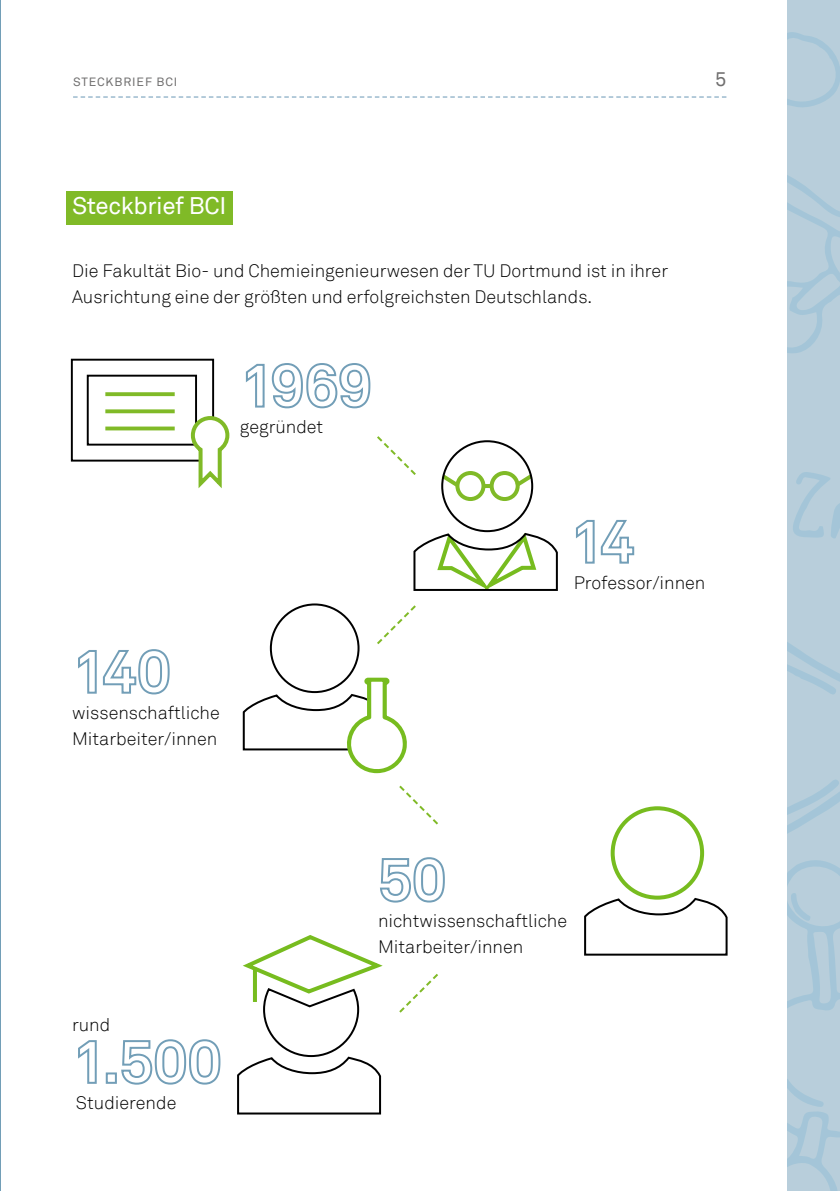
<style>
.page{position:relative;width:840px;height:1191px;background:#fff}
.page>*{position:absolute;margin:0;border:0;box-sizing:border-box;transform-origin:0 0}
.t1{font:24px "Akkurat";letter-spacing:-.015em;color:#fff}
.t2{font:20px "Akkurat";color:#706f6f}
.t3{font:300 18px/26px "Akkurat";color:#000}
.t4{font:12px "Akkurat";letter-spacing:.075em;color:#706f6f}
</style>
<div class="page">
<svg style="left:73px;top:96px;width:653px;height:2px"></svg>
<div style="left:787px;top:0;width:52px;height:1191px;background:#b8cedb"></div>
<svg style="left:787px;top:32px;width:52px;height:321px"></svg>
<svg style="left:793px;top:472px;width:46px;height:66px"></svg>
<svg style="left:787px;top:860px;width:52px;height:331px"></svg>
<svg style="left:787px;top:642px;width:52px;height:192px"></svg>
<div style="left:270px;top:603px;width:89px;height:90px;border:2px solid #000;border-radius:50%"></div>
<svg style="left:584px;top:896px;width:144px;height:60px"></svg>
<div style="left:610px;top:806px;width:93px;height:93px;border:4px solid #77bc1f;border-radius:50%"></div>
<div style="left:71px;top:359px;width:143px;height:102px;border:2px solid #000"></div>
<div style="left:87px;top:375px;width:110px;height:70px;border:2px solid #000"></div>
<svg style="left:105px;top:426px;width:70px;height:4px"></svg>
<div style="left:455px;top:471px;width:30px;height:30px;border:4px solid #80ba27;border-radius:50%"></div>
<div style="left:489px;top:471px;width:30px;height:30px;border:4px solid #80ba27;border-radius:50%"></div>
<svg style="left:484px;top:484px;width:7px;height:4px"></svg>
<svg style="left:510px;top:470px;width:24px;height:21px"></svg>
<svg style="left:441px;top:470px;width:22px;height:21px"></svg>
<svg style="left:377px;top:605px;width:39px;height:40px"></svg>
<svg style="left:377px;top:436px;width:39px;height:39px"></svg>
<svg style="left:188px;top:414px;width:42px;height:75px"></svg>
<svg style="left:0;top:0;width:1px;height:1191px"></svg>
<svg style="left:105px;top:409px;width:70px;height:4px"></svg>
<svg style="left:105px;top:392px;width:70px;height:4px"></svg>
<div style="left:441px;top:440px;width:92px;height:92px;border:2px solid #000;border-radius:50%"></div>
<svg style="left:413px;top:531px;width:145px;height:60px"></svg>
<div style="left:66px;top:191px;width:166px;height:34px;background:#80ba27"></div>
<svg style="left:78px;top:1040px;width:19px;height:44px"></svg>
<div style="left:106px;top:1072px;width:11px;height:11px;border:2px solid #729eb7"></div>
<svg style="left:121px;top:1039px;width:100px;height:46px"></svg>
<svg style="left:78px;top:649px;width:92px;height:46px"></svg>
<svg style="left:237px;top:676px;width:208px;height:439px"></svg>
<svg style="left:245px;top:363px;width:126px;height:46px"></svg>
<svg style="left:576px;top:519px;width:59px;height:45px"></svg>
<p class="t4" style="left:73px;top:75px;width:106px">STECKBRIEF BCI</p>
<p class="t2" style="left:714px;top:68px;width:13px">5</p>
<h1 class="t1" style="left:72px;top:192px;width:156px">Steckbrief BCI</h1>
<p class="t3" style="left:72px;top:258px;width:597px">Die Fakultät Bio- und Chemieingenieurwesen der TU Dortmund ist in ihrer<br>Ausrichtung eine der größten und erfolgreichsten Deutschlands.</p>
<p class="t3" style="left:240px;top:414px;width:85px">gegründet</p>
<p class="t3" style="left:72px;top:700px;width:149px">wissenschaftliche<br>Mitarbeiter/innen</p>
<p class="t3" style="left:573px;top:570px;width:133px">Professor/innen</p>
<p class="t3" style="left:72px;top:1011px;width:40px">rund</p>
<p class="t3" style="left:76px;top:1090px;width:102px">Studierende</p>
<p class="t3" style="left:378px;top:908px;width:190px">nichtwissenschaftliche<br>Mitarbeiter/innen</p>
</div>
